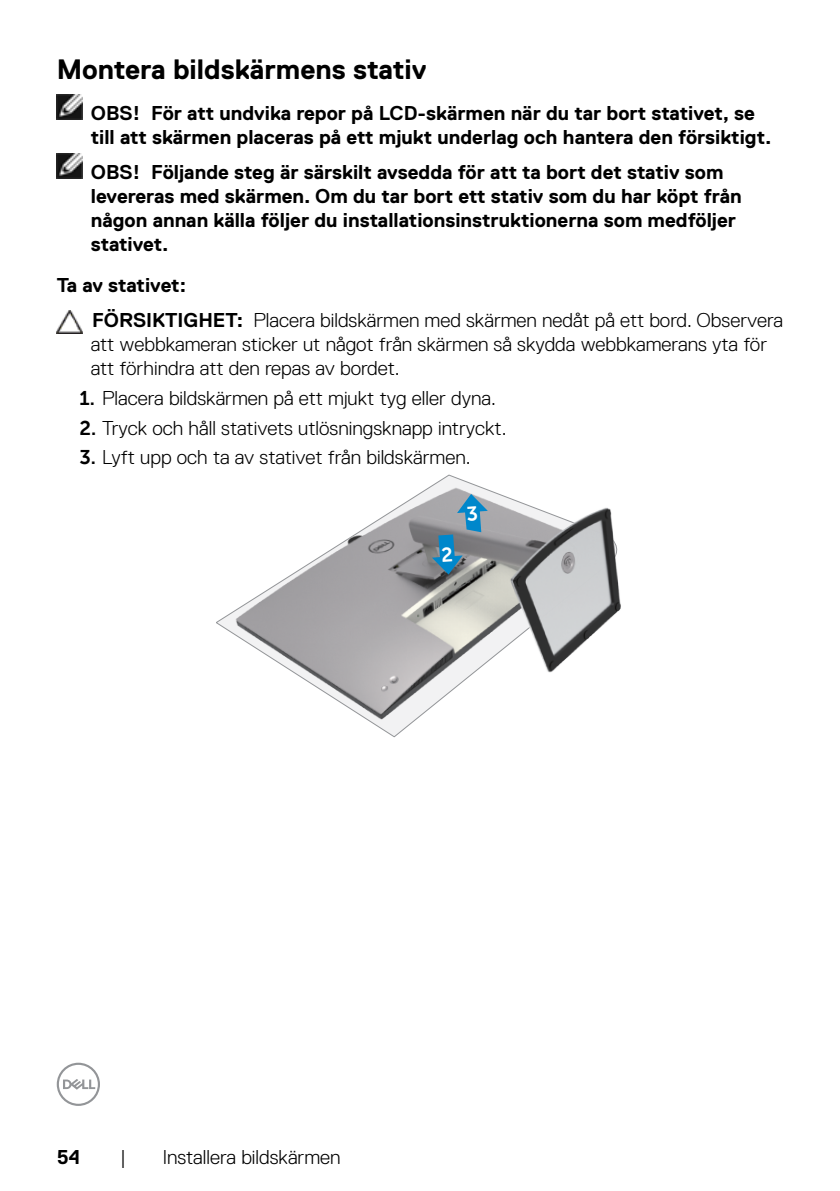
<style>
.page{position:relative;width:840px;height:1191px;background:#fff}
.page>*{position:absolute;margin:0;border:0;box-sizing:border-box;transform-origin:0 0}
.t1{font:700 28px "Dell Replica";color:#000}
.t2{font:300 20px/35.4px "Dell Replica";color:#000}
.t3{font:700 20px/24px "Dell Replica";color:#000}
.s1{font-weight:700}
.s2{font-family:"Museo Sans For Dell";font-weight:700}
</style>
<div class="page">
<svg style="left:57px;top:1062px;width:43px;height:44px"></svg>
<img style="left:57px;top:94px;width:25px;height:26px">
<img style="left:57px;top:153px;width:25px;height:26px">
<img style="left:57px;top:310px;width:26px;height:24px">
<img style="left:229px;top:478px;width:392px;height:251px">
<svg style="left:431px;top:494px;width:56px;height:80px;background:#6f91a4"></svg>
<h1 class="t1" style="left:57px;top:53px;width:371px">Montera bildskärmens stativ</h1>
<p class="t3" style="left:91px;top:101px;width:681px">OBS! För att undvika repor på LCD-skärmen när du tar bort stativet, se till att skärmen placeras på ett mjukt underlag och hantera den försiktigt.</p>
<p class="t3" style="left:91px;top:160px;width:652px">OBS! Följande steg är särskilt avsedda för att ta bort det stativ som levereras med skärmen. Om du tar bort ett stativ som du har köpt från någon annan källa följer du installationsinstruktionerna som medföljer stativet.</p>
<p class="t2" style="left:92px;top:267px;width:692px;text-indent:-35px"><span class="s1">Ta av stativet:<br>FÖRSIKTIGHET:</span> Placera bildskärmen med skärmen nedåt på ett bord. Observera</p>
<p class="t2" style="left:91px;top:332px;width:677px;line-height:24px">att webbkameran sticker ut något från skärmen så skydda webbkamerans yta för att förhindra att den repas av bordet.</p>
<p class="t2" style="left:79px;top:380px;width:418px"><span class="s2">1.</span> Placera bildskärmen på ett mjukt tyg eller dyna.</p>
<p class="t2" style="left:79px;top:410px;width:428px"><span class="s2">2.</span> Tryck och håll stativets utlösningsknapp intryckt.</p>
<p class="t2" style="left:79px;top:440px;width:392px"><span class="s2">3.</span> Lyft upp och ta av stativet från bildskärmen.</p>
<p class="t3" style="left:57px;top:1145px;width:25px">54</p>
<p class="t2" style="left:120px;top:1139px;width:7px">|</p>
<p class="t2" style="left:162px;top:1139px;width:179px">Installera bildskärmen</p>
</div>
